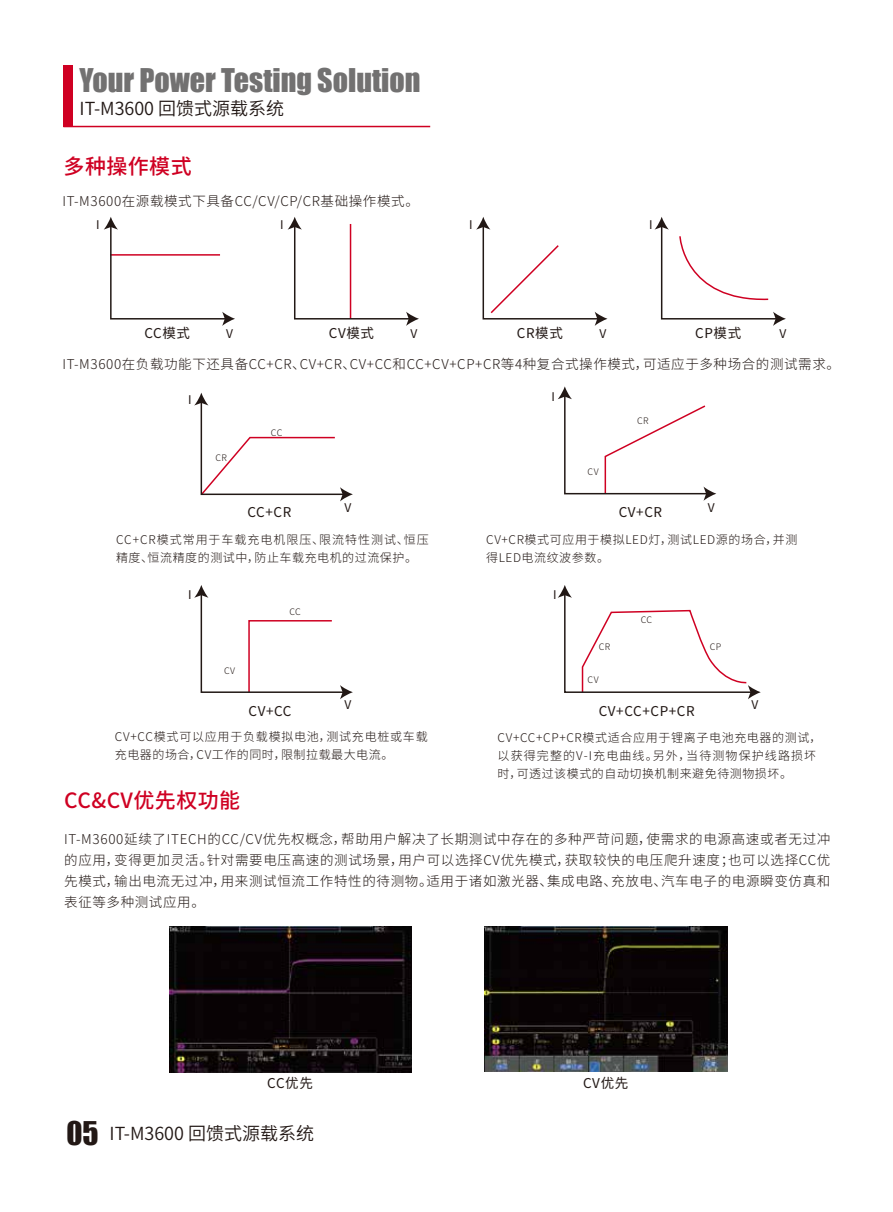
<style>
.page{position:relative;width:893px;height:1212px;background:#fff}
.page>*{position:absolute;margin:0;border:0;box-sizing:border-box;transform-origin:0 0}
.t1{font:30px "Impact";color:#727171}
.t2{font:500 21px "Source Han Sans CN";letter-spacing:.02em;color:#cf0022}
.t3{font:18px "Source Han Sans CN";color:#221815}
.t4{font:300 13.5px/21px "Source Han Sans CN";letter-spacing:.045em;color:#221815;text-align:justify}
.t5{font:13.5px "Source Han Sans CN";letter-spacing:.045em;color:#221815}
.t6{font:300 12px/18px "Source Han Sans CN";letter-spacing:.05em;color:#221815}
.t7{font:12px "Source Han Sans CN";color:#221815}
.t8{font:300 9px "Source Han Sans CN";letter-spacing:.045em;color:#221815}
.s1{font-family:"Impact";font-size:30px}
</style>
<div class="page">
<div style="left:63px;top:65px;width:10px;height:62px;background:#cf0022"></div>
<hr style="left:63px;top:126px;width:367px;height:1px;background:#cf0022">
<svg style="left:194px;top:393px;width:159px;height:108px"></svg>
<svg style="left:558px;top:386px;width:158px;height:115px"></svg>
<svg style="left:558px;top:585px;width:203px;height:114px"></svg>
<svg style="left:194px;top:585px;width:159px;height:114px"></svg>
<img style="left:169px;top:926px;width:243px;height:146px">
<img style="left:485px;top:926px;width:242px;height:145px">
<svg style="left:104px;top:217px;width:131px;height:109px"></svg>
<svg style="left:288px;top:217px;width:131px;height:109px"></svg>
<svg style="left:476px;top:217px;width:131px;height:109px"></svg>
<svg style="left:654px;top:217px;width:132px;height:109px"></svg>
<h1 class="t1" style="left:80px;top:57px;width:342px">Your Power Testing Solution</h1>
<h3 class="t3" style="left:80px;top:98px;width:206px">IT-M3600 回馈式源载系统</h3>
<h2 class="t2" style="left:64px;top:154px;width:130px">多种操作模式</h2>
<p class="t4" style="left:63px;top:191px;width:358px">IT-M3600在源载模式下具备CC/CV/CP/CR基础操作模式。</p>
<p class="t7" style="left:96px;top:218px;width:5px">I</p>
<p class="t7" style="left:280px;top:218px;width:5px">I</p>
<p class="t7" style="left:469px;top:218px;width:5px">I</p>
<p class="t7" style="left:649px;top:218px;width:5px">I</p>
<p class="t5" style="left:144px;top:326px;width:47px">CC模式</p>
<p class="t7" style="left:226px;top:326px;width:8px">V</p>
<p class="t5" style="left:329px;top:326px;width:47px">CV模式</p>
<p class="t7" style="left:410px;top:326px;width:8px">V</p>
<p class="t5" style="left:517px;top:326px;width:48px">CR模式</p>
<p class="t7" style="left:599px;top:326px;width:8px">V</p>
<p class="t5" style="left:695px;top:326px;width:47px">CP模式</p>
<p class="t7" style="left:779px;top:326px;width:8px">V</p>
<p class="t4" style="left:63px;top:354px;width:779px">IT-M3600在负载功能下还具备CC+CR、CV+CR、CV+CC和CC+CV+CP+CR等4种复合式操作模式，可适应于多种场合的测试需求。</p>
<p class="t7" style="left:188px;top:393px;width:5px">I</p>
<p class="t8" style="left:215px;top:453px;width:13px">CR</p>
<p class="t8" style="left:271px;top:427px;width:13px">CC</p>
<p class="t5" style="left:247px;top:505px;width:45px">CC+CR</p>
<p class="t7" style="left:344px;top:501px;width:8px">V</p>
<p class="t6" style="left:116px;top:531px;width:314px">CC+CR模式常用于车载充电机限压、限流特性测试、恒压精度、恒流精度的测试中，防止车载充电机的过流保护。</p>
<p class="t7" style="left:188px;top:588px;width:5px">I</p>
<p class="t8" style="left:224px;top:665px;width:12px">CV</p>
<p class="t8" style="left:289px;top:607px;width:13px">CC</p>
<p class="t7" style="left:552px;top:389px;width:5px">I</p>
<p class="t8" style="left:588px;top:467px;width:12px">CV</p>
<p class="t8" style="left:637px;top:416px;width:13px">CR</p>
<p class="t5" style="left:619px;top:504px;width:45px">CV+CR</p>
<p class="t7" style="left:708px;top:500px;width:8px">V</p>
<p class="t6" style="left:486px;top:531px;width:313px">CV+CR模式可应用于模拟LED灯，测试LED源的场合，并测得LED电流纹波参数。</p>
<p class="t7" style="left:553px;top:588px;width:5px">I</p>
<p class="t8" style="left:599px;top:641px;width:13px">CR</p>
<p class="t8" style="left:588px;top:674px;width:12px">CV</p>
<p class="t8" style="left:641px;top:615px;width:13px">CC</p>
<p class="t8" style="left:710px;top:641px;width:13px">CP</p>
<p class="t7" style="left:344px;top:697px;width:8px">V</p>
<p class="t7" style="left:751px;top:697px;width:8px">V</p>
<p class="t5" style="left:248px;top:703px;width:45px">CV+CC</p>
<p class="t6" style="left:115px;top:728px;width:314px">CV+CC模式可以应用于负载模拟电池，测试充电桩或车载充电器的场合，CV工作的同时，限制拉载最大电流。</p>
<p class="t6" style="left:498px;top:729px;width:325px">CV+CC+CP+CR模式适合应用于锂离子电池充电器的测试，以获得完整的V-I充电曲线。另外，当待测物保护线路损坏时，可透过该模式的自动切换机制来避免待测物损坏。</p>
<p class="t5" style="left:599px;top:703px;width:97px">CV+CC+CP+CR</p>
<h2 class="t2" style="left:64px;top:789px;width:177px">CC&amp;CV优先权功能</h2>
<p class="t4" style="left:64px;top:828px;width:768px">IT-M3600延续了ITECH的CC/CV优先权概念，帮助用户解决了长期测试中存在的多种严苛问题，使需求的电源高速或者无过冲的应用，变得更加灵活。针对需要电压高速的测试场景，用户可以选择CV优先模式，获取较快的电压爬升速度；也可以选择CC优先模式，输出电流无过冲，用来测试恒流工作特性的待测物。适用于诸如激光器、集成电路、充放电、汽车电子的电源瞬变仿真和表征等多种测试应用。</p>
<p class="t5" style="left:267px;top:1075px;width:47px">CC优先</p>
<p class="t5" style="left:583px;top:1075px;width:47px">CV优先</p>
<h3 class="t3" style="left:66px;top:1124px;width:249px"><span class="s1">05</span> IT-M3600 回馈式源载系统</h3>
</div>
